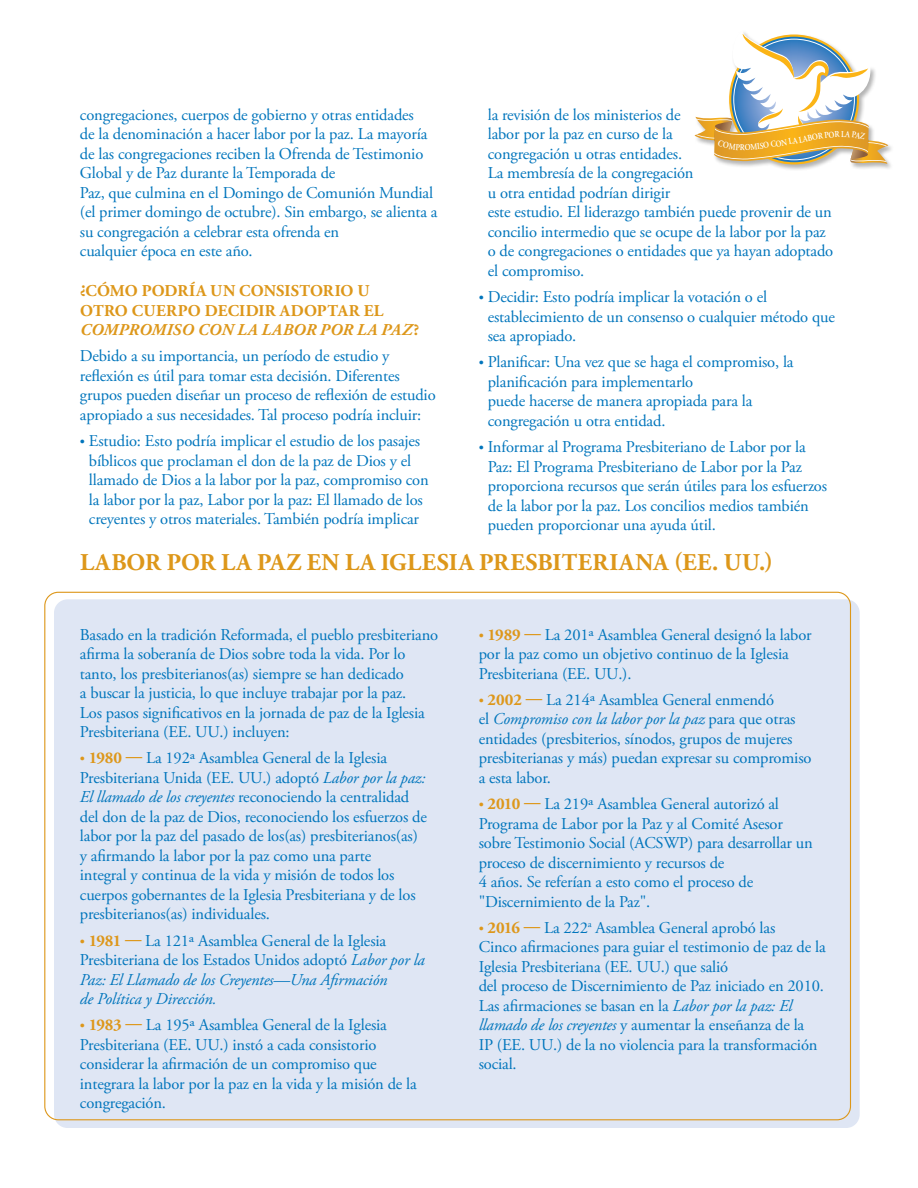
<style>
.page{position:relative;width:918px;height:1188px;background:#fff}
.page>*{position:absolute;margin:0;border:0;box-sizing:border-box;transform-origin:0 0}
.t1{font:700 24px "Adobe Garamond Pro";letter-spacing:.025em;color:#dd971a}
.t2{font:16.5px/19.5px "Adobe Garamond Pro";letter-spacing:-.01em;color:#0075bc}
.t3{font:italic 16.5px/19.5px "Adobe Garamond Pro";letter-spacing:-.01em;color:#0075bc}
.t4{font:700 16.5px/19.5px "Adobe Garamond Pro";letter-spacing:.01em;color:#dd971a}
.s1{font-style:italic}
.s2{font-size:13.5px}
.s3{font-size:13.5px;color:#dd971a}
.s4{font-weight:700;color:#dd971a}
.s5{font-style:normal;font-size:13.5px;color:#dd971a}
.s6{font-weight:700;font-style:normal;color:#dd971a}
.s7{font-style:normal}
</style>
<div class="page">
<div style="left:54px;top:599px;width:806px;height:529px;background:#dfe6f4;border-radius:14px"></div>
<div style="left:694px;top:30px;width:201px;height:141px;background:#000;opacity:.3"></div>
<svg style="left:694px;top:30px;width:194px;height:134px"></svg>
<p class="t2" style="left:80px;top:106px;width:359px">congregaciones, cuerpos de gobierno y otras entidades<br>de la denominación a hacer labor por la paz. La mayoría de las congregaciones reciben la Ofrenda de Testimonio Global y de Paz durante la Temporada de<br>Paz, que culmina en el Domingo de Comunión Mundial (el primer domingo de octubre). Sin embargo, se alienta a su congregación a celebrar esta ofrenda en<br>cualquier época en este año.</p>
<p class="t4" style="left:80px;top:282px;width:341px">¿CÓMO PODRÍA UN CONSISTORIO U<br>OTRO CUERPO DECIDIR ADOPTAR EL<br><span class="s1">COMPROMISO CON LA LABOR POR LA PAZ</span>?</p>
<p class="t2" style="left:80px;top:347px;width:357px">Debido a su importancia, un período de estudio y reflexión es útil para tomar esta decisión. Diferentes grupos pueden diseñar un proceso de reflexión de estudio apropiado a sus necesidades. Tal proceso podría incluir:</p>
<p class="t2" style="left:80px;top:432px;width:350px;text-align:center"><span class="s2">•</span> Estudio: Esto podría implicar el estudio de los pasajes bíblicos que proclaman el don de la paz de Dios y el llamado de Dios a la labor por la paz, compromiso con la labor por la paz, Labor por la paz: El llamado de los creyentes y otros materiales. También podría implicar</p>
<p class="t2" style="left:488px;top:106px;width:347px">la revisión de los ministerios de<br>labor por la paz en curso de la<br>congregación u otras entidades.<br>La membresía de la congregación<br>u otra entidad podrían dirigir<br>este estudio. El liderazgo también puede provenir de un concilio intermedio que se ocupe de la labor por la paz o de congregaciones o entidades que ya hayan adoptado el compromiso.</p>
<p class="t2" style="left:488px;top:288px;width:349px;text-indent:-9px"><span class="s2">•</span> Decidir: Esto podría implicar la votación o el establecimiento de un consenso o cualquier método que sea apropiado.</p>
<p class="t2" style="left:488px;top:353px;width:307px;text-indent:-9px"><span class="s2">•</span> Planificar: Una vez que se haga el compromiso, la planificación para implementarlo<br>puede hacerse de manera apropiada para la congregación u otra entidad.</p>
<p class="t2" style="left:488px;top:438px;width:341px;text-indent:-9px"><span class="s2">•</span> Informar al Programa Presbiteriano de Labor por la Paz: El Programa Presbiteriano de Labor por la Paz proporciona recursos que serán útiles para los esfuerzos de la labor por la paz. Los concilios medios también pueden proporcionar una ayuda útil.</p>
<h1 class="t1" style="left:80px;top:549px;width:694px">LABOR POR LA PAZ EN LA IGLESIA PRESBITERIANA (EE. UU.)</h1>
<p class="t2" style="left:80px;top:625px;width:360px">Basado en la tradición Reformada, el pueblo presbiteriano afirma la soberanía de Dios sobre toda la vida. Por lo tanto, los presbiterianos(as) siempre se han dedicado<br>a buscar la justicia, lo que incluye trabajar por la paz.<br>Los pasos significativos en la jornada de paz de la Iglesia Presbiteriana (EE. UU.) incluyen:</p>
<p class="t2" style="left:80px;top:749px;width:349px"><span class="s3">•</span> <span class="s4">1980 —</span> La 192ª Asamblea General de la Iglesia Presbiteriana Unida (EE. UU.) adoptó <span class="s1">Labor por la paz:<br>El llamado de los creyentes</span> reconociendo la centralidad del don de la paz de Dios, reconociendo los esfuerzos de labor por la paz del pasado de los(as) presbiterianos(as) y afirmando la labor por la paz como una parte<br>integral y continua de la vida y misión de todos los cuerpos gobernantes de la Iglesia Presbiteriana y de los presbiterianos(as) individuales.</p>
<p class="t3" style="left:80px;top:931px;width:346px"><span class="s5">•</span> <span class="s6">1981 —</span> <span class="s7">La 121ª Asamblea General de la Iglesia Presbiteriana de los Estados Unidos adoptó</span> Labor por la Paz: El Llamado de los Creyentes—Una Afirmación<br>de Política y Dirección.</p>
<p class="t2" style="left:80px;top:1016px;width:338px"><span class="s3">•</span> <span class="s4">1983 —</span> La 195ª Asamblea General de la Iglesia Presbiteriana (EE. UU.) instó a cada consistorio considerar la afirmación de un compromiso que integrara la labor por la paz en la vida y la misión de la congregación.</p>
<p class="t2" style="left:479px;top:625px;width:335px"><span class="s3">•</span> <span class="s4">1989 —</span> La 201ª Asamblea General designó la labor por la paz como un objetivo continuo de la Iglesia<br>Presbiteriana (EE. UU.).</p>
<p class="t2" style="left:479px;top:691px;width:334px"><span class="s3">•</span> <span class="s4">2002 —</span> La 214ª Asamblea General enmendó<br>el <span class="s1">Compromiso con la labor por la paz</span> para que otras entidades (presbiterios, sínodos, grupos de mujeres presbiterianas y más) puedan expresar su compromiso a esta labor.</p>
<p class="t2" style="left:479px;top:795px;width:336px"><span class="s3">•</span> <span class="s4">2010 —</span> La 219ª Asamblea General autorizó al Programa de Labor por la Paz y al Comité Asesor sobre Testimonio Social (ACSWP) para desarrollar un proceso de discernimiento y recursos de<br>4 años. Se referían a esto como el proceso de "Discernimiento de la Paz".</p>
<p class="t2" style="left:479px;top:919px;width:349px"><span class="s3">•</span> <span class="s4">2016 —</span> La 222<sup>a</sup> Asamblea General aprobó las<br>Cinco afirmaciones para guiar el testimonio de paz de la Iglesia Presbiteriana (EE. UU.) que salió<br>del proceso de Discernimiento de Paz iniciado en 2010.<br>Las afirmaciones se basan en la <span class="s1">Labor por la paz: El llamado de los creyentes</span> y aumentar la enseñanza de la<br>IP (EE. UU.) de la no violencia para la transformación social.</p>
</div>
